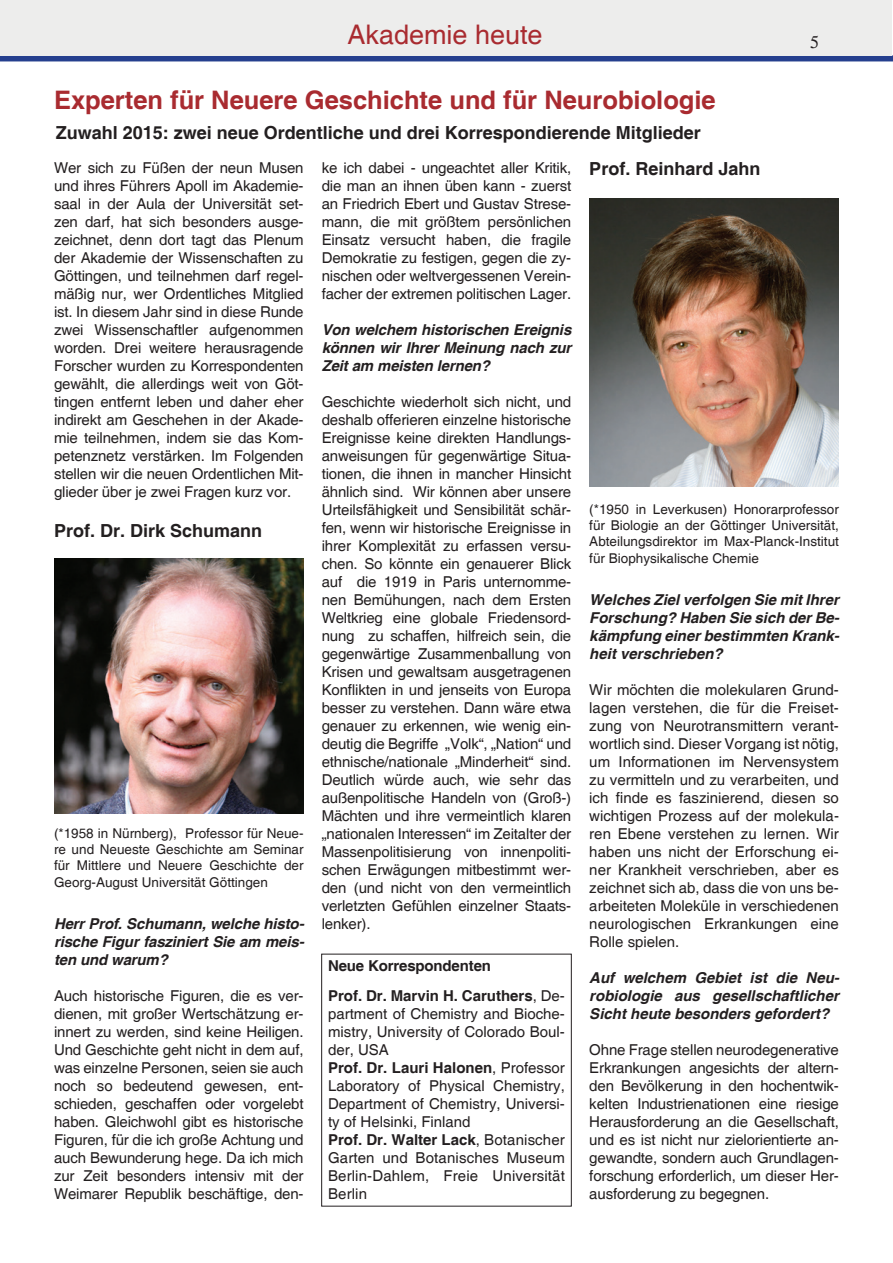
<style>
.page{position:relative;width:893px;height:1263px;background:#fff}
.page>*{position:absolute;margin:0;border:0;box-sizing:border-box;transform-origin:0 0}
.t1{font:27px "Helvetica";color:#a92b30}
.t2{font:700 25.5px "Helvetica";color:#a92b30}
.t3{font:700 18px "Helvetica";color:#231f20}
.t4{font:18px "Times";color:#231f20}
.t5{font:15px/18px "Helvetica";color:#231f20;text-align:justify}
.t6{font:italic 700 15px/18px "Helvetica";letter-spacing:-.005em;color:#231f20;text-align:justify}
.t7{font:700 15px/30px "Helvetica";letter-spacing:-.005em;color:#231f20}
.t8{font:13.5px/16.2px "Helvetica";color:#231f20;text-align:justify}
.s1{font-weight:400}
.s2{font-weight:700}
</style>
<div class="page">
<div style="left:0;top:55px;width:893px;height:6px;background:#253f8e"></div>
<div style="left:0;top:0;width:891px;height:55px;background:#ededec"></div>
<img style="left:54px;top:558px;width:250px;height:256px">
<img style="left:589px;top:198px;width:250px;height:288px">
<div style="left:321px;top:954px;width:251px;height:252px;border:1px solid #231f20"></div>
<h1 class="t1" style="left:347px;top:19px;width:197px">Akademie heute</h1>
<p class="t4" style="left:810px;top:31px;width:10px">5</p>
<h2 class="t2" style="left:54px;top:84px;width:663px">Experten für Neuere Geschichte und für Neurobiologie</h2>
<p class="t3" style="left:56px;top:122px;width:647px">Zuwahl 2015: zwei neue Ordentliche und drei Korrespondierende Mitglieder</p>
<p class="t5" style="left:54px;top:159px;width:251px">Wer sich zu Füßen der neun Musen und ihres Führers Apoll im Akademie&shy;saal in der Aula der Universität set&shy;zen darf, hat sich besonders ausge&shy;zeichnet, denn dort tagt das Plenum der Akademie der Wissenschaften zu Göttingen, und teilnehmen darf regel&shy;mäßig nur, wer Ordentliches Mitglied ist. In diesem Jahr sind in diese Runde zwei Wissenschaftler aufgenommen worden. Drei weitere herausragende Forscher wurden zu Korrespondenten gewählt, die allerdings weit von Göt&shy;tingen entfernt leben und daher eher indirekt am Geschehen in der Akade&shy;mie teilnehmen, indem sie das Kom&shy;petenznetz verstärken. Im Folgenden stellen wir die neuen Ordentlichen Mit&shy;glieder über je zwei Fragen kurz vor.</p>
<p class="t3" style="left:54px;top:519px;width:210px">Prof. Dr. Dirk Schumann</p>
<p class="t3" style="left:589px;top:158px;width:173px">Prof. Reinhard Jahn</p>
<p class="t5" style="left:322px;top:159px;width:251px">ke ich dabei - ungeachtet aller Kritik, die man an ihnen üben kann - zuerst an Friedrich Ebert und Gustav Strese&shy;mann, die mit größtem persönlichen Einsatz versucht haben, die fragile Demokratie zu festigen, gegen die zy&shy;nischen oder weltvergessenen Verein&shy;facher der extremen politischen Lager.</p>
<p class="t6" style="left:322px;top:321px;width:251px">Von welchem historischen Ereignis können wir Ihrer Meinung nach zur Zeit am meisten lernen?</p>
<p class="t5" style="left:322px;top:393px;width:251px">Geschichte wiederholt sich nicht, und deshalb offerieren einzelne historische Ereignisse keine direkten Handlungs&shy;anweisungen für gegenwärtige Situa&shy;tionen, die ihnen in mancher Hinsicht ähnlich sind. Wir können aber unsere Urteilsfähigkeit und Sensibilität schär&shy;fen, wenn wir historische Ereignisse in ihrer Komplexität zu erfassen versu&shy;chen. So könnte ein genauerer Blick auf die 1919 in Paris unternomme&shy;nen Bemühungen, nach dem Ersten Weltkrieg eine globale Friedensord&shy;nung zu schaffen, hilfreich sein, die gegenwärtige Zusammenballung von Krisen und gewaltsam ausgetragenen Konflikten in und jenseits von Europa besser zu verstehen. Dann wäre etwa genauer zu erkennen, wie wenig ein&shy;deutig die Begriffe „Volk“, „Nation“ und ethnische/nationale „Minderheit“ sind.<br>Deutlich würde auch, wie sehr das außenpolitische Handeln von (Groß-)<br>Mächten und ihre vermeintlich klaren „nationalen Interessen“ im Zeitalter der Massenpolitisierung von innenpoliti&shy;schen Erwägungen mitbestimmt wer&shy;den (und nicht von den vermeintlich verletzten Gefühlen einzelner Staats&shy;lenker).</p>
<p class="t8" style="left:589px;top:501px;width:251px">(*1950 in Leverkusen) Honorarprofessor für Biologie an der Göttinger Universität, Abteilungsdirektor im Max-Planck-Institut für Biophysikalische Chemie</p>
<p class="t6" style="left:589px;top:591px;width:252px">Welches Ziel verfolgen Sie mit Ihrer Forschung? Haben Sie sich der Be&shy;kämpfung einer bestimmten Krank&shy;heit verschrieben?</p>
<p class="t5" style="left:589px;top:681px;width:251px">Wir möchten die molekularen Grund&shy;lagen verstehen, die für die Freiset&shy;zung von Neurotransmittern verant&shy;wortlich sind. Dieser Vorgang ist nötig, um Informationen im Nervensystem zu vermitteln und zu verarbeiten, und ich finde es faszinierend, diesen so wichtigen Prozess auf der molekula&shy;ren Ebene verstehen zu lernen. Wir haben uns nicht der Erforschung ei&shy;ner Krankheit verschrieben, aber es zeichnet sich ab, dass die von uns be&shy;arbeiteten Moleküle in verschiedenen neurologischen Erkrankungen eine Rolle spielen.</p>
<p class="t6" style="left:589px;top:969px;width:252px">Auf welchem Gebiet ist die Neu&shy;robiologie aus gesellschaftlicher Sicht heute besonders gefordert?</p>
<p class="t5" style="left:589px;top:1041px;width:251px">Ohne Frage stellen neurodegenerative Erkrankungen angesichts der altern&shy;den Bevölkerung in den hochentwik&shy;kelten Industrienationen eine riesige Herausforderung an die Gesellschaft, und es ist nicht nur zielorientierte an&shy;gewandte, sondern auch Grundlagen&shy;forschung erforderlich, um dieser Her&shy;ausforderung zu begegnen.</p>
<p class="t8" style="left:54px;top:825px;width:251px">(*1958 in Nürnberg), Professor für Neue&shy;re und Neueste Geschichte am Seminar für Mittlere und Neuere Geschichte der Georg-August Universität Göttingen</p>
<p class="t6" style="left:54px;top:915px;width:252px">Herr Prof. Schumann, welche histo&shy;rische Figur fasziniert Sie am meis&shy;ten und warum?</p>
<p class="t5" style="left:54px;top:987px;width:251px">Auch historische Figuren, die es ver&shy;dienen, mit großer Wertschätzung er&shy;innert zu werden, sind keine Heiligen.<br>Und Geschichte geht nicht in dem auf, was einzelne Personen, seien sie auch noch so bedeutend gewesen, ent&shy;schieden, geschaffen oder vorgelebt haben. Gleichwohl gibt es historische Figuren, für die ich große Achtung und auch Bewunderung hege. Da ich mich zur Zeit besonders intensiv mit der Weimarer Republik beschäftige, den-</p>
<p class="t7" style="left:328px;top:952px;width:238px">Neue Korrespondenten<br>Prof. Dr. Marvin H. Caruthers<span class="s1">, De-</span></p>
<p class="t5" style="left:328px;top:1006px;width:238px;text-align:left">partment of Chemistry and Bioche&shy;mistry, University of Colorado Boul&shy;der, USA<br><span class="s2">Prof. Dr. Lauri Halonen</span>, Professor<br>Laboratory of Physical Chemistry,<br>Department of Chemistry, Universi&shy;ty of Helsinki, Finland<br><span class="s2">Prof. Dr. Walter Lack</span>, Botanischer<br>Garten und Botanisches Museum<br>Berlin-Dahlem, Freie Universität<br>Berlin</p>
</div>
